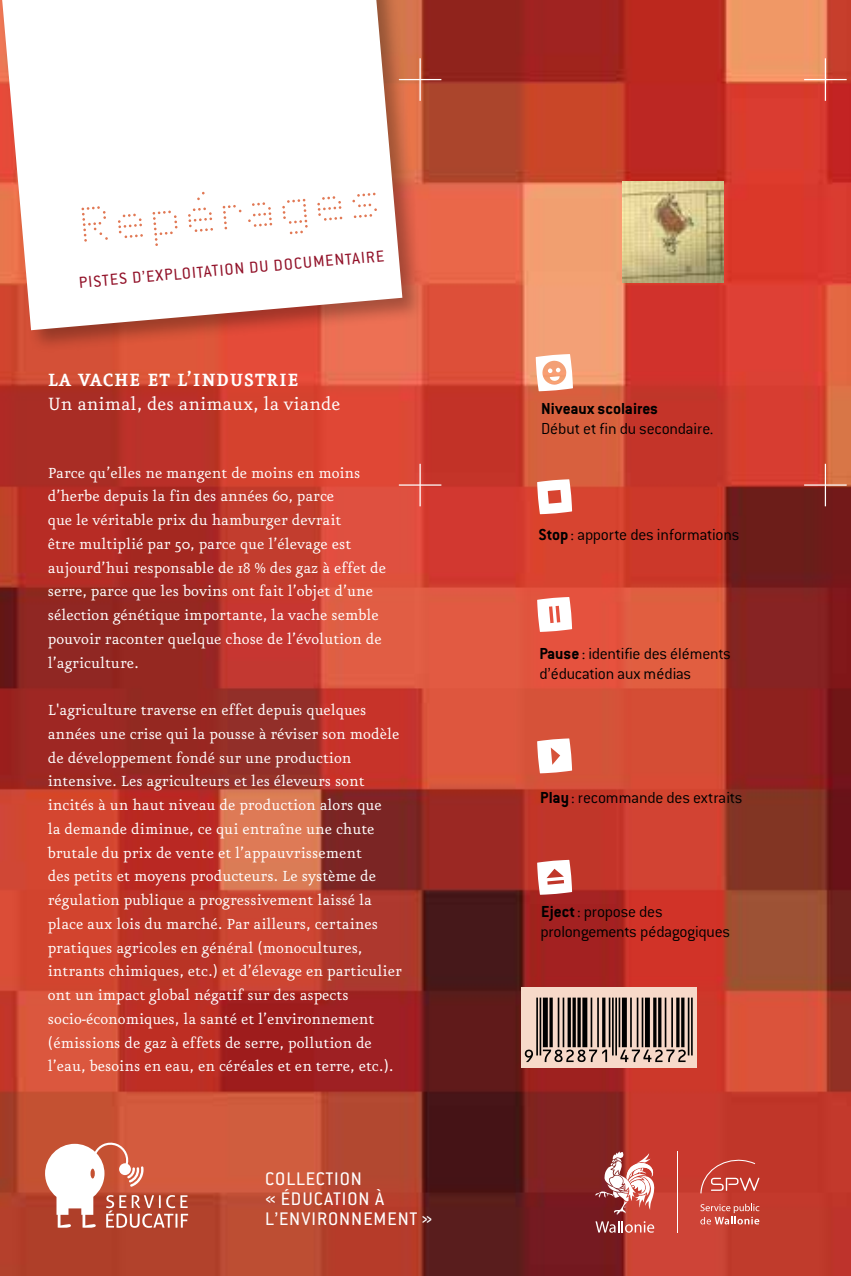
<style>
.page{position:relative;width:851px;height:1276px;background:#fff}
.page>*{position:absolute;margin:0;border:0;box-sizing:border-box;transform-origin:0 0}
.t1{font:300 52.5px "Foundry Plek";color:#e17854}
.t2{font:21.25px "Eureka";color:#fff}
.t3{font:700 21.25px "Eureka";letter-spacing:.03em;color:#fff}
.t4{font:20px/20px "Conduit ITC Std";letter-spacing:.05em;color:#fff}
.t5{font:17.5px/23.8px "Eureka";color:#fff}
.t6{font:300 17.5px/20px "Conduit ITC Std";letter-spacing:-.015em;color:#000}
.t7{font:17.5px "Conduit ITC Std";color:#921229}
.t8{font:700 17.5px "Conduit ITC Std";color:#000}
.s1{font-weight:700}
</style>
<div class="page">
<img style="left:0;top:0;width:850px;height:1276px">
<hr style="left:824px;top:58px;width:1px;height:43px;background:#fff">
<hr style="left:824px;top:464px;width:1px;height:42px;background:#fff">
<hr style="left:419px;top:464px;width:1px;height:42px;background:#fff">
<hr style="left:804px;top:79px;width:42px;height:1px;background:#fff">
<hr style="left:399px;top:79px;width:42px;height:1px;background:#fff">
<hr style="left:804px;top:484px;width:42px;height:2px;background:#fff">
<hr style="left:399px;top:484px;width:42px;height:2px;background:#fff">
<svg style="left:537px;top:738px;width:35px;height:35px"></svg>
<svg style="left:537px;top:860px;width:35px;height:35px"></svg>
<svg style="left:535px;top:354px;width:38px;height:37px"></svg>
<div style="left:0;top:0;width:425px;height:353px;background:#000;opacity:.3"></div>
<svg style="left:2px;top:0;width:400px;height:330px"></svg>
<svg style="left:537px;top:597px;width:35px;height:35px"></svg>
<svg style="left:537px;top:479px;width:35px;height:35px"></svg>
<svg style="left:595px;top:1220px;width:59px;height:12px"></svg>
<svg style="left:595px;top:1151px;width:59px;height:63px"></svg>
<hr style="left:677px;top:1151px;width:1px;height:81px;background:#fff">
<svg style="left:700px;top:1158px;width:59px;height:35px;background:#c94f44"></svg>
<svg style="left:700px;top:1203px;width:59px;height:21px"></svg>
<svg style="left:45px;top:1142px;width:143px;height:86px"></svg>
<div style="left:521px;top:987px;width:176px;height:80px;background:#f7d9c9"></div>
<img style="left:622px;top:182px;width:101px;height:100px">
<svg style="left:524px;top:997px;width:168px;height:65px"></svg>
<h1 class="t1" style="left:75px;top:192px;width:303px;rotate:-5deg">Repérages</h1>
<p class="t7" style="left:78px;top:272px;width:307px;rotate:-5deg">PISTES D’EXPLOITATION DU DOCUMENTAIRE</p>
<p class="t3" style="left:48px;top:370px;width:252px">La vache et l’industrie</p>
<p class="t2" style="left:48px;top:394px;width:294px">Un animal, des animaux, la viande</p>
<p class="t5" style="left:48px;top:461px;width:340px">Parce qu’elles ne mangent de moins en moins d’herbe depuis la fin des années 60, parce<br>que le véritable prix du hamburger devrait<br>être multiplié par 50, parce que l’élevage est aujourd’hui responsable de 18 % des gaz à effet de serre, parce que les bovins ont fait l’objet d’une sélection génétique importante, la vache semble pouvoir raconter quelque chose de l’évolution de l’agriculture.</p>
<p class="t5" style="left:48px;top:699px;width:355px">L'agriculture traverse en effet depuis quelques années une crise qui la pousse à réviser son modèle de développement fondé sur une production intensive. Les agriculteurs et les éleveurs sont incités à un haut niveau de production alors que<br>la demande diminue, ce qui entraîne une chute brutale du prix de vente et l’appauvrissement<br>des petits et moyens producteurs. Le système de régulation publique a progressivement laissé la place aux lois du marché. Par ailleurs, certaines pratiques agricoles en général (monocultures, intrants chimiques, etc.) et d’élevage en particulier ont un impact global négatif sur des aspects socio-économiques, la santé et l’environnement (émissions de gaz à effets de serre, pollution de l’eau, besoins en eau, en céréales et en terre, etc.).</p>
<p class="t4" style="left:265px;top:1168px;width:169px">COLLECTION<br>« ÉDUCATION À<br>L’ENVIRONNEMENT »</p>
<p class="t8" style="left:541px;top:398px;width:118px">Niveaux scolaires</p>
<p class="t6" style="left:541px;top:418px;width:174px">Début et fin du secondaire.</p>
<p class="t6" style="left:538px;top:524px;width:202px"><span class="s1">Stop</span> : apporte des informations</p>
<p class="t6" style="left:539px;top:643px;width:193px"><span class="s1">Pause</span> : identifie des éléments d’éducation aux médias</p>
<p class="t6" style="left:540px;top:787px;width:204px"><span class="s1">Play</span> : recommande des extraits</p>
<p class="t6" style="left:540px;top:901px;width:191px"><span class="s1">Eject</span>: propose des prolongements pédagogiques</p>
</div>
